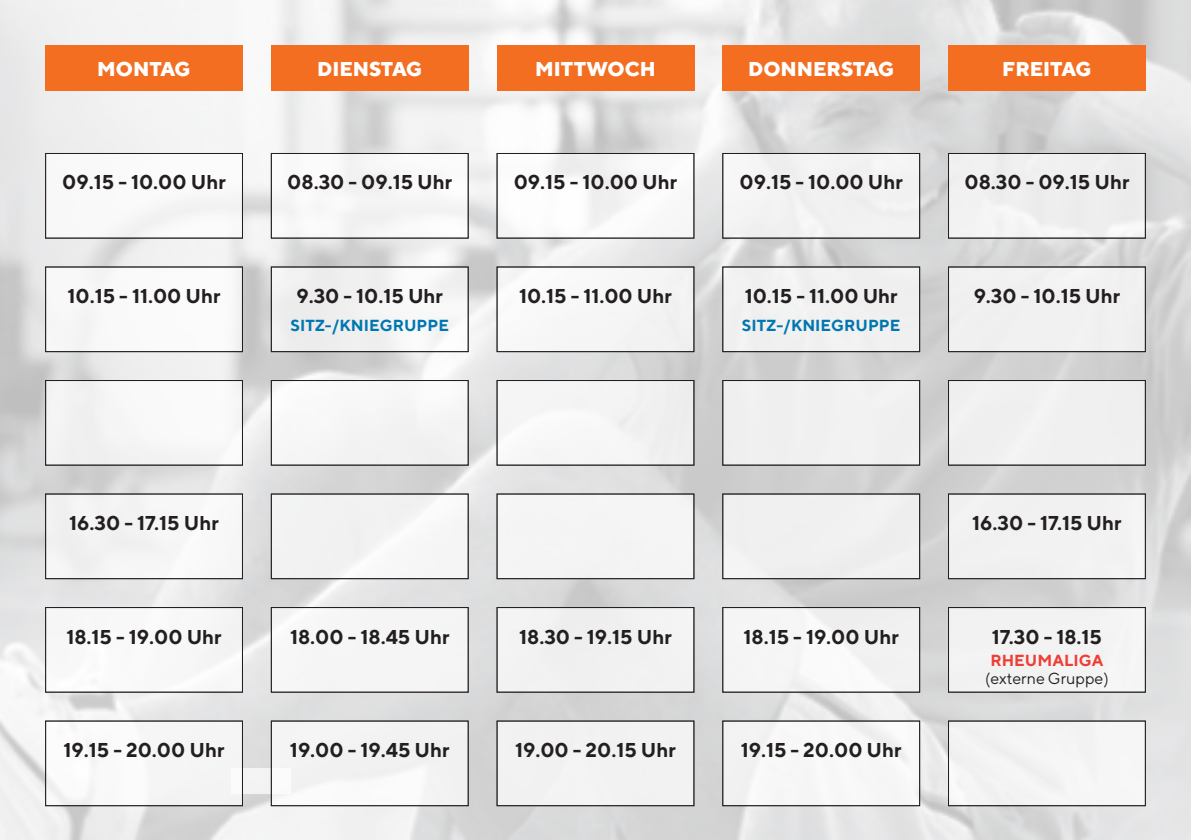
<style>
.page{position:relative;width:1191px;height:840px;background:#fff}
.page>*{position:absolute;margin:0;border:0;box-sizing:border-box;transform-origin:0 0}
.t1{font:700 20px "TT Norms";color:#231f20}
.t2{font:800 20px "TT Norms";color:#fff}
.t3{font:700 16px "TT Norms";color:#0076b1}
.t4{font:16px "TT Norms";color:#231f20}
.t5{font:700 16px "TT Norms";color:#ee3e35}
</style>
<div class="page">
<img style="left:0;top:0;width:1191px;height:839px">
<div style="left:231px;top:768px;width:59px;height:25px;background:#f3f3f3"></div>
<div style="left:46px;top:153px;width:196px;height:85px;background:#fff"></div>
<div style="left:271px;top:153px;width:197px;height:85px;background:#f8f8f8"></div>
<div style="left:497px;top:153px;width:197px;height:85px;background:#fff"></div>
<div style="left:723px;top:153px;width:196px;height:85px;background:#f2f2f2"></div>
<div style="left:948px;top:153px;width:197px;height:85px;background:#efefef"></div>
<div style="left:46px;top:267px;width:196px;height:84px;background:#fff"></div>
<div style="left:271px;top:267px;width:197px;height:84px;background:#f0f1f1"></div>
<div style="left:497px;top:267px;width:197px;height:84px;background:#f6f6f6"></div>
<div style="left:723px;top:267px;width:196px;height:84px;background:#f0f0f1"></div>
<div style="left:948px;top:267px;width:197px;height:84px;background:#f1f1f1"></div>
<div style="left:46px;top:380px;width:196px;height:85px;background:#f6f6f6"></div>
<div style="left:271px;top:380px;width:197px;height:85px;background:#f6f6f6"></div>
<div style="left:497px;top:380px;width:197px;height:85px;background:#f5f5f5"></div>
<div style="left:723px;top:380px;width:196px;height:85px;background:#f0f0f0"></div>
<div style="left:948px;top:380px;width:197px;height:85px;background:#f0f0f1"></div>
<div style="left:46px;top:493px;width:196px;height:85px;background:#f5f6f6"></div>
<div style="left:271px;top:493px;width:197px;height:85px;background:#f2f2f3"></div>
<div style="left:497px;top:493px;width:197px;height:85px;background:#f4f5f5"></div>
<div style="left:723px;top:493px;width:196px;height:85px;background:#f0f0f0"></div>
<div style="left:948px;top:493px;width:197px;height:85px;background:#f1f1f2"></div>
<div style="left:46px;top:607px;width:196px;height:84px;background:#f8f8f8"></div>
<div style="left:271px;top:607px;width:197px;height:84px;background:#f5f5f5"></div>
<div style="left:497px;top:607px;width:197px;height:84px;background:#f1f1f2"></div>
<div style="left:723px;top:607px;width:196px;height:84px;background:#f5f5f5"></div>
<div style="left:948px;top:607px;width:197px;height:84px;background:#f3f3f3"></div>
<div style="left:46px;top:720px;width:196px;height:85px;background:#f6f6f6"></div>
<div style="left:271px;top:720px;width:197px;height:85px;background:#f3f3f3"></div>
<div style="left:497px;top:720px;width:197px;height:85px;background:#f2f2f2"></div>
<div style="left:723px;top:720px;width:196px;height:85px;background:#f7f7f7"></div>
<div style="left:948px;top:720px;width:197px;height:85px;background:#f4f5f5"></div>
<div style="left:45px;top:45px;width:198px;height:46px;background:#f36e21"></div>
<div style="left:271px;top:45px;width:197px;height:46px;background:#f36e21"></div>
<div style="left:497px;top:45px;width:197px;height:46px;background:#f36e21"></div>
<div style="left:722px;top:45px;width:198px;height:46px;background:#f36e21"></div>
<div style="left:948px;top:45px;width:197px;height:46px;background:#f36e21"></div>
<div style="left:45px;top:153px;width:198px;height:85px;border:1px solid #231f20"></div>
<div style="left:271px;top:153px;width:197px;height:85px;border:1px solid #231f20"></div>
<div style="left:497px;top:153px;width:197px;height:85px;border:1px solid #231f20"></div>
<div style="left:722px;top:153px;width:198px;height:85px;border:1px solid #231f20"></div>
<div style="left:948px;top:153px;width:197px;height:85px;border:1px solid #231f20"></div>
<div style="left:45px;top:266px;width:198px;height:85px;border:1px solid #231f20"></div>
<div style="left:271px;top:266px;width:197px;height:85px;border:1px solid #231f20"></div>
<div style="left:497px;top:266px;width:197px;height:85px;border:1px solid #231f20"></div>
<div style="left:722px;top:266px;width:198px;height:85px;border:1px solid #231f20"></div>
<div style="left:948px;top:266px;width:197px;height:85px;border:1px solid #231f20"></div>
<div style="left:45px;top:380px;width:198px;height:85px;border:1px solid #231f20"></div>
<div style="left:271px;top:380px;width:197px;height:85px;border:1px solid #231f20"></div>
<div style="left:497px;top:380px;width:197px;height:85px;border:1px solid #231f20"></div>
<div style="left:722px;top:380px;width:198px;height:85px;border:1px solid #231f20"></div>
<div style="left:948px;top:380px;width:197px;height:85px;border:1px solid #231f20"></div>
<div style="left:45px;top:493px;width:198px;height:85px;border:1px solid #231f20"></div>
<div style="left:271px;top:493px;width:197px;height:85px;border:1px solid #231f20"></div>
<div style="left:497px;top:493px;width:197px;height:85px;border:1px solid #231f20"></div>
<div style="left:722px;top:493px;width:198px;height:85px;border:1px solid #231f20"></div>
<div style="left:948px;top:493px;width:197px;height:85px;border:1px solid #231f20"></div>
<div style="left:45px;top:607px;width:198px;height:85px;border:1px solid #231f20"></div>
<div style="left:271px;top:607px;width:197px;height:85px;border:1px solid #231f20"></div>
<div style="left:497px;top:607px;width:197px;height:85px;border:1px solid #231f20"></div>
<div style="left:722px;top:607px;width:198px;height:85px;border:1px solid #231f20"></div>
<div style="left:948px;top:607px;width:197px;height:85px;border:1px solid #231f20"></div>
<div style="left:45px;top:720px;width:198px;height:85px;border:1px solid #231f20"></div>
<div style="left:271px;top:720px;width:197px;height:85px;border:1px solid #231f20"></div>
<div style="left:497px;top:720px;width:197px;height:85px;border:1px solid #231f20"></div>
<div style="left:722px;top:720px;width:198px;height:85px;border:1px solid #231f20"></div>
<div style="left:948px;top:720px;width:197px;height:85px;border:1px solid #231f20"></div>
<p class="t2" style="left:97px;top:56px;width:95px">MONTAG</p>
<p class="t2" style="left:317px;top:56px;width:107px">DIENSTAG</p>
<p class="t2" style="left:535px;top:56px;width:122px">MITTWOCH</p>
<p class="t2" style="left:748px;top:56px;width:147px">DONNERSTAG</p>
<p class="t2" style="left:1002px;top:56px;width:91px">FREITAG</p>
<p class="t1" style="left:62px;top:170px;width:165px">09.15 - 10.00 Uhr</p>
<p class="t1" style="left:287px;top:170px;width:166px">08.30 - 09.15 Uhr</p>
<p class="t1" style="left:514px;top:170px;width:165px">09.15 - 10.00 Uhr</p>
<p class="t1" style="left:739px;top:170px;width:165px">09.15 - 10.00 Uhr</p>
<p class="t1" style="left:964px;top:170px;width:166px">08.30 - 09.15 Uhr</p>
<p class="t1" style="left:68px;top:283px;width:154px">10.15 - 11.00 Uhr</p>
<p class="t1" style="left:296px;top:283px;width:148px">9.30 - 10.15 Uhr</p>
<p class="t3" style="left:290px;top:315px;width:160px">SITZ-/KNIEGRUPPE</p>
<p class="t1" style="left:519px;top:283px;width:154px">10.15 - 11.00 Uhr</p>
<p class="t1" style="left:744px;top:283px;width:154px">10.15 - 11.00 Uhr</p>
<p class="t3" style="left:742px;top:315px;width:160px">SITZ-/KNIEGRUPPE</p>
<p class="t1" style="left:973px;top:283px;width:148px">9.30 - 10.15 Uhr</p>
<p class="t1" style="left:69px;top:510px;width:151px">16.30 - 17.15 Uhr</p>
<p class="t1" style="left:972px;top:510px;width:151px">16.30 - 17.15 Uhr</p>
<p class="t1" style="left:66px;top:623px;width:157px">18.15 - 19.00 Uhr</p>
<p class="t1" style="left:290px;top:623px;width:161px">18.00 - 18.45 Uhr</p>
<p class="t1" style="left:519px;top:623px;width:154px">18.30 - 19.15 Uhr</p>
<p class="t1" style="left:743px;top:623px;width:157px">18.15 - 19.00 Uhr</p>
<p class="t1" style="left:991px;top:623px;width:112px">17.30 - 18.15</p>
<p class="t5" style="left:990px;top:649px;width:114px">RHEUMALIGA</p>
<p class="t4" style="left:985px;top:667px;width:125px">(externe Gruppe)</p>
<p class="t1" style="left:64px;top:737px;width:162px">19.15 - 20.00 Uhr</p>
<p class="t1" style="left:290px;top:737px;width:161px">19.00 - 19.45 Uhr</p>
<p class="t1" style="left:515px;top:737px;width:162px">19.00 - 20.15 Uhr</p>
<p class="t1" style="left:741px;top:737px;width:162px">19.15 - 20.00 Uhr</p>
</div>
